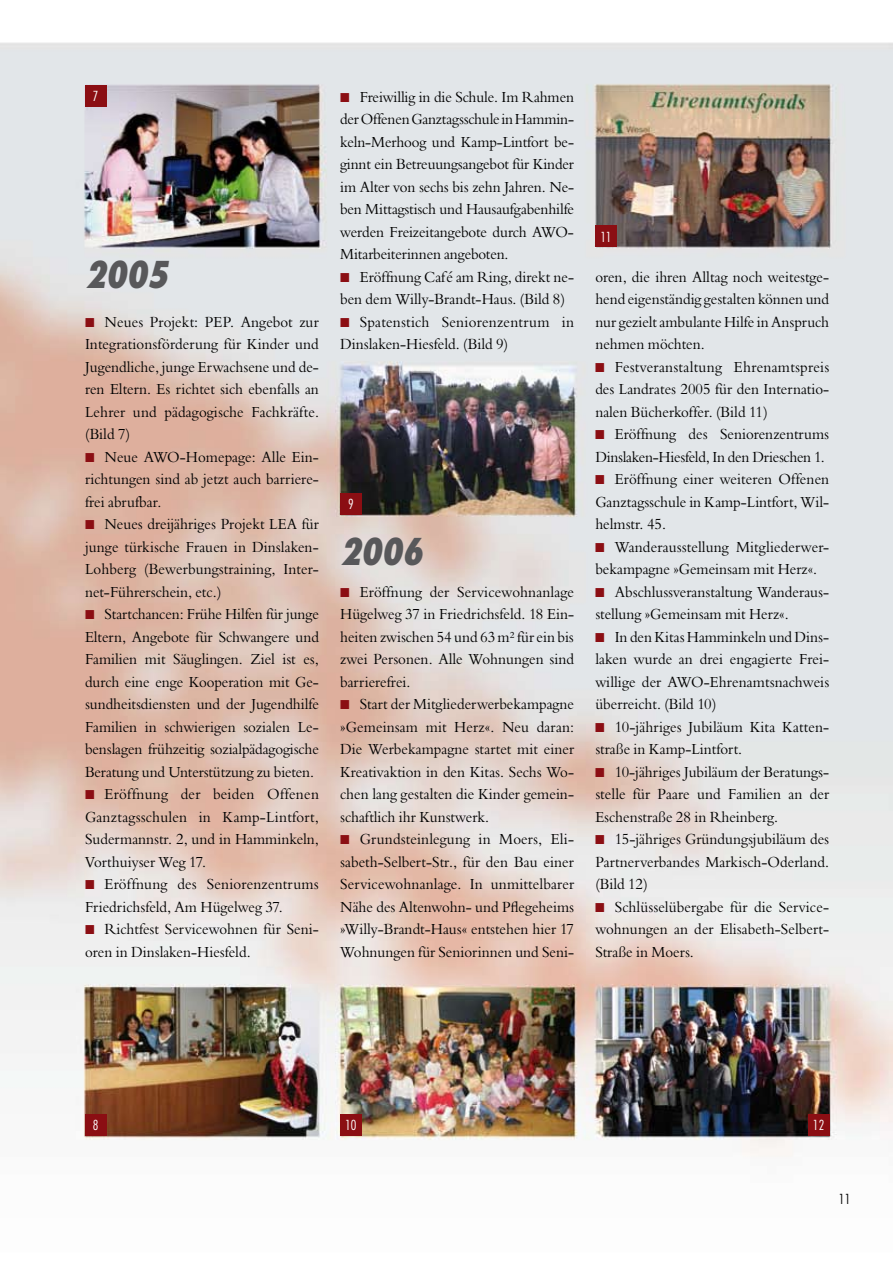
<style>
.page{position:relative;width:893px;height:1263px;background:#fff}
.page>*{position:absolute;margin:0;border:0;box-sizing:border-box;transform-origin:0 0}
.t1{font:italic 800 condensed 36px "Futura";color:#58585a;scale:.95 1}
.t2{font:15px/22.5px "Bergamo";color:#000;scale:.95 1}
.t3{font:300 condensed 13.5px "Futura";color:#fff}
.t4{font:300 condensed 13.5px "Futura";color:#000}
.s1{font-family:"European Pi Three";font-size:12px;color:#8b0e13}
</style>
<div class="page">
<img style="left:0;top:42px;width:893px;height:1115px">
<div style="left:85px;top:1114px;width:21px;height:21px;background:#8b0e13"></div>
<div style="left:340px;top:1114px;width:21px;height:21px;background:#8b0e13"></div>
<div style="left:808px;top:1114px;width:21px;height:21px;background:#8b0e13"></div>
<div style="left:85px;top:85px;width:21px;height:21px;background:#8b0e13"></div>
<div style="left:595px;top:225px;width:22px;height:22px;background:#8b0e13"></div>
<div style="left:340px;top:493px;width:21px;height:21px;background:#8b0e13"></div>
<p class="t3" style="left:93px;top:88px;width:7px">7</p>
<h1 class="t1" style="left:85px;top:252px;width:88px">2005</h1>
<p class="t2" style="left:85px;top:311px;width:248px"><span class="s1">M</span> Neues Projekt: PEP. Angebot zur Integrationsförderung für Kinder und Jugendliche, junge Erwachsene und de&shy;ren Eltern. Es richtet sich ebenfalls an Lehrer und pädagogische Fachkräfte. (Bild 7)<br><span class="s1">M</span> Neue AWO-Homepage: Alle Ein&shy;richtungen sind ab jetzt auch barriere&shy;frei abrufbar.<br><span class="s1">M</span> Neues dreijähriges Projekt LEA für junge türkische Frauen in Dinslaken-Lohberg (Bewerbungstraining, Inter&shy;net-Führerschein, etc.)<br><span class="s1">M</span> Startchancen: Frühe Hilfen für junge Eltern, Angebote für Schwangere und Familien mit Säuglingen. Ziel ist es, durch eine enge Kooperation mit Ge&shy;sundheitsdiensten und der Jugendhilfe Familien in schwierigen sozialen Le&shy;benslagen frühzeitig sozialpädagogische Beratung und Unterstützung zu bieten.<br><span class="s1">M</span> Eröffnung der beiden Offenen Ganztagsschulen in Kamp-Lintfort, Sudermannstr. 2, und in Hamminkeln, Vorthuiyser Weg 17.<br><span class="s1">M</span> Eröffnung des Seniorenzentrums Friedrichsfeld, Am Hügelweg 37.<br><span class="s1">M</span> Richtfest Servicewohnen für Seni&shy;oren in Dinslaken-Hiesfeld.</p>
<p class="t2" style="left:340px;top:86px;width:248px"><span class="s1">M</span> Freiwillig in die Schule. Im Rahmen der Offenen Ganztagsschule in Hammin&shy;keln-Merhoog und Kamp-Lintfort be&shy;ginnt ein Betreuungsangebot für Kinder im Alter von sechs bis zehn Jahren. Ne&shy;ben Mittagstisch und Haus-auf--gabenhilfe werden Freizeitangebote durch AWO-Mitarbeiterinnen angeboten.<br><span class="s1">M</span> Eröffnung Café am Ring, direkt ne&shy;ben dem Willy-Brandt-Haus. (Bild 8)<br><span class="s1">M</span> Spatenstich Seniorenzentrum in Dinslaken-Hiesfeld. (Bild 9)</p>
<p class="t3" style="left:348px;top:496px;width:7px">9</p>
<h1 class="t1" style="left:340px;top:529px;width:88px">2006</h1>
<p class="t2" style="left:340px;top:581px;width:248px"><span class="s1">M</span> Eröffnung der Servicewohnanlage Hügelweg 37 in Friedrichsfeld. 18 Ein&shy;heiten zwischen 54 und 63 m² für ein bis zwei Personen. Alle Wohnungen sind barrierefrei.<br><span class="s1">M</span> Start der Mitgliederwerbekampagne »Gemeinsam mit Herz«. Neu daran:<br>Die Werbekampagne startet mit einer Kreativaktion in den Kitas. Sechs Wo&shy;chen lang gestalten die Kinder gemein&shy;schaftlich ihr Kunstwerk.<br><span class="s1">M</span> Grundsteinlegung in Moers, Eli&shy;sabeth-Selbert-Str., für den Bau einer Servicewohnanlage. In unmittelbarer Nähe des Altenwohn- und Pflegeheims »Willy-Brandt-Haus« entstehen hier 17<br>Wohnungen für Seniorinnen und Seni-</p>
<p class="t3" style="left:600px;top:228px;width:13px">11</p>
<p class="t2" style="left:595px;top:266px;width:248px">oren, die ihren Alltag noch weitestge&shy;hend eigenständig gestalten können und nur gezielt ambulante Hilfe in Anspruch nehmen möchten.<br><span class="s1">M</span> Festveranstaltung Ehrenamtspreis des Landrates 2005 für den Internatio&shy;nalen Bücherkoffer. (Bild 11)<br><span class="s1">M</span> Eröffnung des Seniorenzentrums Dinslaken-Hiesfeld, In den Drieschen 1.<br><span class="s1">M</span> Eröffnung einer weiteren Offenen Ganztagsschule in Kamp-Lintfort, Wil&shy;helmstr. 45.<br><span class="s1">M</span> Wanderausstellung Mitglieder-wer&shy;bekampagne »Gemeinsam mit Herz«.<br><span class="s1">M</span> Abschlussveranstaltung Wanderaus&shy;stellung »Gemeinsam mit Herz«.<br><span class="s1">M</span> In den Kitas Hamminkeln und Dins&shy;laken wurde an drei engagierte Frei&shy;willige der AWO-Ehrenamtsnachweis überreicht. (Bild 10)<br><span class="s1">M</span> 10-jähriges Jubiläum Kita Katten&shy;straße in Kamp-Lintfort.<br><span class="s1">M</span> 10-jähriges Jubiläum der Beratungs&shy;stelle für Paare und Familien an der Eschenstraße 28 in Rheinberg.<br><span class="s1">M</span> 15-jähriges Gründungsjubiläum des Partnerverbandes Markisch-Oderland. (Bild 12)<br><span class="s1">M</span> Schlüsselübergabe für die Service&shy;wohnungen an der Elisabeth-Selbert-Straße in Moers.</p>
<p class="t3" style="left:93px;top:1117px;width:7px">8</p>
<p class="t3" style="left:345px;top:1117px;width:13px">10</p>
<p class="t3" style="left:813px;top:1117px;width:12px">12</p>
<p class="t4" style="left:839px;top:1191px;width:13px">11</p>
</div>
